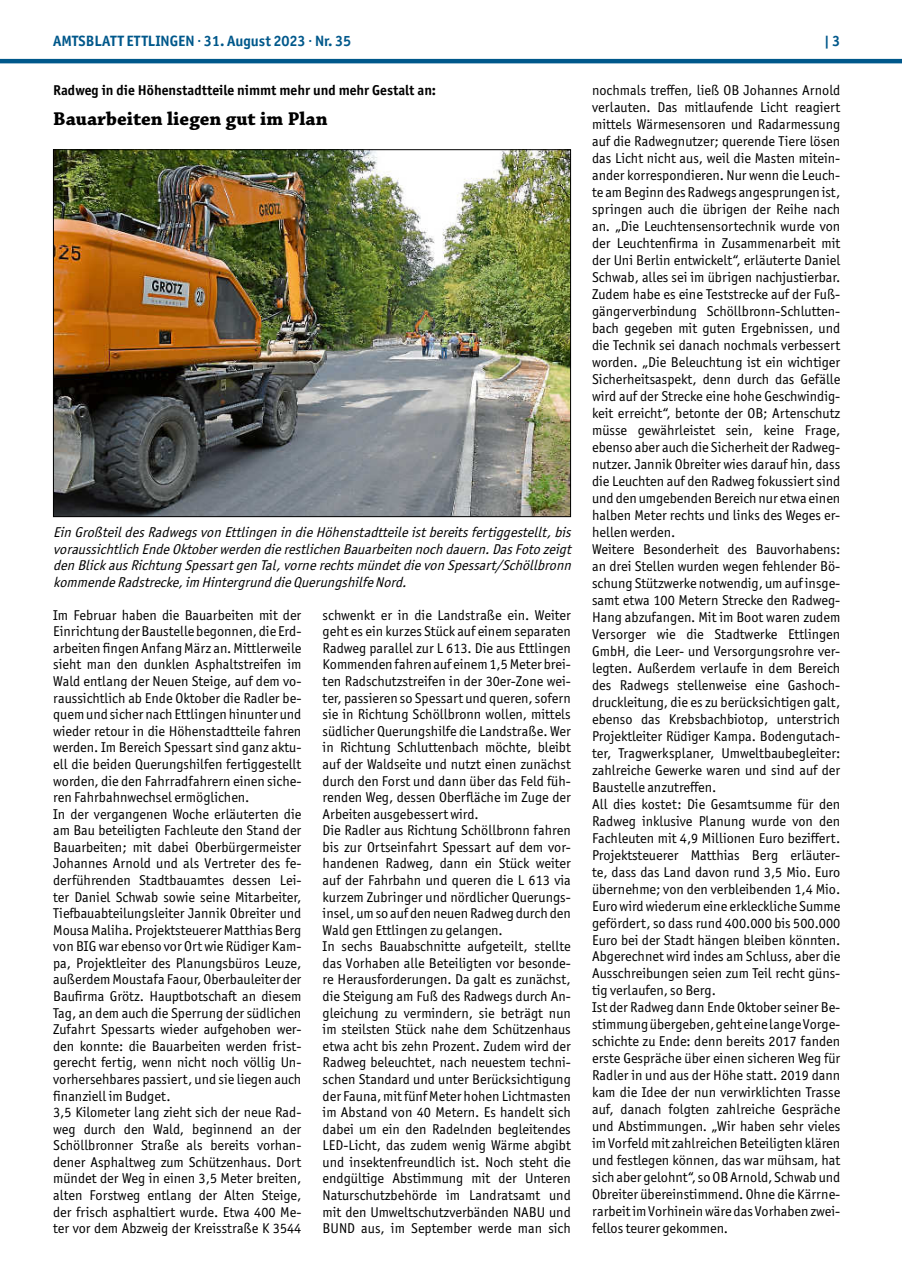
<style>
.page{position:relative;width:902px;height:1280px;background:#fff}
.page>*{position:absolute;margin:0;border:0;box-sizing:border-box;transform-origin:0 0}
.t1{font:700 19.5px "Chaparral Pro";color:#000}
.t2{font:700 15px "Officina Sans ITC Pro";color:#00588b}
.t3{font:14.25px/16.6px "Officina Sans ITC Pro";color:#000}
.t4{font:italic 14.25px/16.5px "Officina Sans ITC Pro";color:#000;text-align:justify}
.t5{font:700 14.25px "Officina Sans ITC Pro";color:#000}
</style>
<div class="page">
<hr style="left:0;top:59px;width:901px;height:4px;background:#00588b">
<img style="left:55px;top:151px;width:513px;height:364px">
<p class="t2" style="left:53px;top:31px;width:299px">AMTSBLATT ETTLINGEN · 31. August 2023 · Nr. 35</p>
<p class="t2" style="left:824px;top:31px;width:18px">| 3</p>
<p class="t5" style="left:53px;top:82px;width:384px">Radweg in die Höhenstadtteile nimmt mehr und mehr Gestalt an:</p>
<h1 class="t1" style="left:53px;top:107px;width:276px">Bauarbeiten liegen gut im Plan</h1>
<p class="t3" style="left:592px;top:82px;width:250px">nochmals treffen, ließ OB Johannes Arnold verlauten. Das mitlaufende Licht reagiert mittels Wärmesensoren und Radarmessung auf die Radwegnutzer; querende Tiere lösen das Licht nicht aus, weil die Masten mitein&shy;ander korrespondieren. Nur wenn die Leuch&shy;te am Beginn des Radwegs angesprungen ist, springen auch die übrigen der Reihe nach an. „Die Leuchtensensortechnik wurde von der Leuchtenfirma in Zusammenarbeit mit der Uni Berlin entwickelt“, erläuterte Daniel Schwab, alles sei im übrigen nachjustierbar.<br>Zudem habe es eine Teststrecke auf der Fuß&shy;gängerverbindung Schöllbronn-Schlutten&shy;bach gegeben mit guten Ergebnissen, und die Technik sei danach nochmals verbessert worden. „Die Beleuchtung ist ein wichtiger Sicherheitsaspekt, denn durch das Gefälle wird auf der Strecke eine hohe Geschwindig&shy;keit erreicht“, betonte der OB; Artenschutz müsse gewährleistet sein, keine Frage, ebenso aber auch die Sicherheit der Radweg&shy;nutzer. Jannik Obreiter wies darauf hin, dass die Leuchten auf den Radweg fokussiert sind und den umgebenden Bereich nur etwa einen halben Meter rechts und links des Weges er&shy;hellen werden.<br>Weitere Besonderheit des Bauvorhabens: an drei Stellen wurden wegen fehlender Bö&shy;schung Stützwerke notwendig, um auf insge&shy;samt etwa 100 Metern Strecke den Radweg-Hang abzufangen. Mit im Boot waren zudem Versorger wie die Stadtwerke Ettlingen GmbH, die Leer- und Versorgungsrohre ver&shy;legten. Außerdem verlaufe in dem Bereich des Radwegs stellenweise eine Gashoch&shy;druckleitung, die es zu berücksichtigen galt, ebenso das Krebsbachbiotop, unterstrich Projektleiter Rüdiger Kampa. Bodengutach&shy;ter, Tragwerksplaner, Umweltbaubegleiter: zahlreiche Gewerke waren und sind auf der Baustelle anzutreffen.<br>All dies kostet: Die Gesamtsumme für den Radweg inklusive Planung wurde von den Fachleuten mit 4,9 Millionen Euro beziffert.<br>Projektsteuerer Matthias Berg erläuter&shy;te, dass das Land davon rund 3,5 Mio. Euro übernehme; von den verbleibenden 1,4 Mio.<br>Euro wird wiederum eine erkleckliche Summe gefördert, so dass rund 400.000 bis 500.000<br>Euro bei der Stadt hängen bleiben könnten.<br>Abgerechnet wird indes am Schluss, aber die Ausschreibungen seien zum Teil recht güns&shy;tig verlaufen, so Berg.<br>Ist der Radweg dann Ende Oktober seiner Be&shy;stimmung übergeben, geht eine lange Vorge&shy;schichte zu Ende: denn bereits 2017 fanden erste Gespräche über einen sicheren Weg für Radler in und aus der Höhe statt. 2019 dann kam die Idee der nun verwirklichten Trasse auf, danach folgten zahlreiche Gespräche und Abstimmungen. „Wir haben sehr vieles im Vorfeld mit zahlreichen Beteiligten klären und festlegen können, das war mühsam, hat sich aber gelohnt“, so OB Arnold, Schwab und Obreiter übereinstimmend. Ohne die Kärrne&shy;rarbeit im Vorhinein wäre das Vorhaben zwei&shy;fellos teurer gekommen.</p>
<p class="t4" style="left:53px;top:524px;width:523px">Ein GroßteildesRadwegsvon Ettlingen in dieHöhenstadtteileistbereitsfertiggestellt,bis voraussichtlich EndeOktoberwerden dierestlichen Bauarbeiten noch dauern.DasFotozeigt den BlickausRichtungSpessartgen Tal,vornerechtsmündetdievon Spessart/Schöllbronn kommendeRadstrecke,im HintergrunddieQuerungshilfeNord.</p>
<p class="t3" style="left:53px;top:606px;width:250px">Im Februar haben die Bauarbeiten mit der Einrichtung der Baustelle begonnen, die Erd&shy;arbeiten fingen Anfang März an. Mittlerweile sieht man den dunklen Asphaltstreifen im Wald entlang der Neuen Steige, auf dem vo&shy;raussichtlich ab Ende Oktober die Radler be&shy;quem und sicher nach Ettlingen hinunter und wieder retour in die Höhenstadtteile fahren werden. Im Bereich Spessart sind ganz aktu&shy;ell die beiden Querungshilfen fertiggestellt worden, die den Fahrradfahrern einen siche&shy;ren Fahrbahnwechsel ermöglichen.<br>In der vergangenen Woche erläuterten die am Bau beteiligten Fachleute den Stand der Bauarbeiten; mit dabei Oberbürgermeister Johannes Arnold und als Vertreter des fe&shy;derführenden Stadtbauamtes dessen Lei&shy;ter Daniel Schwab sowie seine Mitarbeiter, Tiefbauabteilungsleiter Jannik Obreiter und Mousa Maliha. Projektsteuerer Matthias Berg von BIG war ebenso vor Ort wie Rüdiger Kam&shy;pa, Projektleiter des Planungsbüros Leuze, außerdem Moustafa Faour, Oberbauleiter der Baufirma Grötz. Hauptbotschaft an diesem Tag, an dem auch die Sperrung der südlichen Zufahrt Spessarts wieder aufgehoben wer&shy;den konnte: die Bauarbeiten werden frist&shy;gerecht fertig, wenn nicht noch völlig Un&shy;vorhersehbares passiert, und sie liegen auch finanziell im Budget.<br>3,5 Kilometer lang zieht sich der neue Rad&shy;weg durch den Wald, beginnend an der Schöllbronner Straße als bereits vorhan&shy;dener Asphaltweg zum Schützenhaus. Dort mündet der Weg in einen 3,5 Meter breiten, alten Forstweg entlang der Alten Steige, der frisch asphaltiert wurde. Etwa 400 Me&shy;ter vor dem Abzweig der Kreisstraße K 3544</p>
<p class="t3" style="left:322px;top:606px;width:250px">schwenkt er in die Landstraße ein. Weiter geht es ein kurzes Stück auf einem separaten Radweg parallel zur L 613. Die aus Ettlingen Kommenden fahren auf einem 1,5 Meter brei&shy;ten Radschutzstreifen in der 30er-Zone wei&shy;ter, passieren so Spessart und queren, sofern sie in Richtung Schöllbronn wollen, mittels südlicher Querungshilfe die Landstraße. Wer in Richtung Schluttenbach möchte, bleibt auf der Waldseite und nutzt einen zunächst durch den Forst und dann über das Feld füh&shy;renden Weg, dessen Oberfläche im Zuge der Arbeiten ausgebessert wird.<br>Die Radler aus Richtung Schöllbronn fahren bis zur Ortseinfahrt Spessart auf dem vor&shy;handenen Radweg, dann ein Stück weiter auf der Fahrbahn und queren die L 613 via kurzem Zubringer und nördlicher Querungs&shy;insel, um so auf den neuen Radweg durch den Wald gen Ettlingen zu gelangen.<br>In sechs Bauabschnitte aufgeteilt, stellte das Vorhaben alle Beteiligten vor besonde&shy;re Herausforderungen. Da galt es zunächst, die Steigung am Fuß des Radwegs durch An&shy;gleichung zu vermindern, sie beträgt nun im steilsten Stück nahe dem Schützenhaus etwa acht bis zehn Prozent. Zudem wird der Radweg beleuchtet, nach neuestem techni&shy;schen Standard und unter Berücksichtigung der Fauna, mit fünf Meter hohen Lichtmasten im Abstand von 40 Metern. Es handelt sich dabei um ein den Radelnden begleitendes LED-Licht, das zudem wenig Wärme abgibt und insektenfreundlich ist. Noch steht die endgültige Abstimmung mit der Unteren Naturschutzbehörde im Landratsamt und mit den Umweltschutzverbänden NABU und BUND aus, im September werde man sich</p>
</div>
